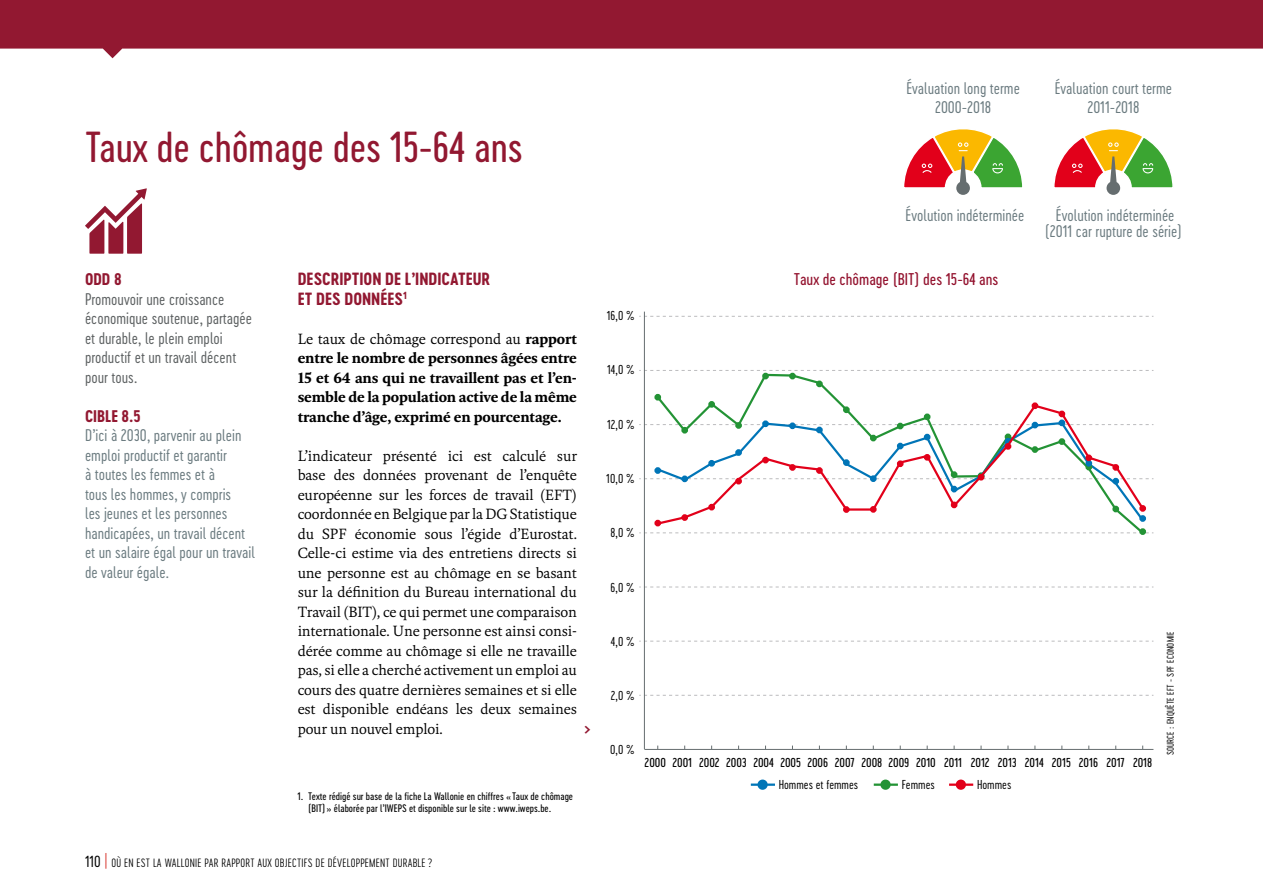
<style>
.page{position:relative;width:1263px;height:893px;background:#fff}
.page>*{position:absolute;margin:0;border:0;box-sizing:border-box;transform-origin:0 0}
.t1{font:40.5px "Cervo Neue Regular Neue";letter-spacing:-.005em;color:#921831}
.t2{font:16.5px/19.5px "Cervo Neue Bold Neue";color:#921831}
.t3{font:900 16.5px "Kievit Serif";color:#921831}
.t4{font:15.9px "Cervo Neue Regular Neue";color:#93122e}
.t5{font:15.75px/19.5px "Cervo Neue Light Neue";color:#6b7b80;text-align:center}
.t6{font:15.75px/19.5px "Cervo Neue Light Neue";color:#5d6162}
.t7{font:15.75px "Cervo Neue Bold Neue";color:#921831}
.t8{font:15px/19.5px "Kievit Serif";letter-spacing:-.01em;color:#000;text-align:justify}
.t9{font:700 15px/19.5px "Kievit Serif";letter-spacing:-.01em;color:#000;text-align:justify}
.t10{font:12.15px "Cervo Neue Regular Neue";letter-spacing:-.005em;color:#000}
.t11{font:12.15px "Cervo Neue Light Neue";color:#000}
.t12{font:11.25px "Cervo Neue Extra Light Neue";letter-spacing:.02em;color:#000}
.t13{font:10.2px/12.3px "Cervo Neue Regular Neue";color:#000}
.t14{font:9px "Cervo Neue Light Neue";letter-spacing:.02em;color:#000}
.s1{font-weight:400}
.s2{font-family:"Cervo Neue Light Neue";font-size:15px}
.s3{font-family:"Cervo Neue Light Neue";font-size:15px;color:#d4241b}
</style>
<div class="page">
<svg style="left:0;top:0;width:1263px;height:58px;fill:#921831"></svg>
<svg style="left:85px;top:188px;width:62px;height:66px"></svg>
<svg style="left:904px;top:129px;width:119px;height:66px"></svg>
<svg style="left:1054px;top:129px;width:119px;height:66px"></svg>
<svg style="left:639px;top:641px;width:514px;height:1px"></svg>
<svg style="left:639px;top:316px;width:514px;height:1px"></svg>
<svg style="left:639px;top:695px;width:514px;height:1px"></svg>
<svg style="left:639px;top:587px;width:514px;height:1px"></svg>
<hr style="left:644px;top:749px;width:509px;height:1px;background:#656d6f">
<svg style="left:751px;top:779px;width:24px;height:11px"></svg>
<svg style="left:874px;top:779px;width:24px;height:11px"></svg>
<svg style="left:949px;top:779px;width:24px;height:11px"></svg>
<div style="left:654px;top:394px;width:7px;height:7px;border:2px solid #239335;border-radius:50%"></div>
<svg style="left:639px;top:370px;width:514px;height:16px"></svg>
<div style="left:816px;top:381px;width:7px;height:6px;border:2px solid #239335;border-radius:50%"></div>
<div style="left:1139px;top:528px;width:7px;height:7px;border:2px solid #239335;border-radius:50%"></div>
<svg style="left:715px;top:492px;width:425px;height:10px"></svg>
<hr style="left:644px;top:312px;width:1px;height:437px;background:#656d6f">
<svg style="left:639px;top:502px;width:514px;height:32px"></svg>
<div style="left:1139px;top:505px;width:7px;height:7px;border:2px solid #e2001a;border-radius:50%"></div>
<svg style="left:639px;top:395px;width:514px;height:97px"></svg>
<div style="left:1085px;top:454px;width:7px;height:7px;border:2px solid #e2001a;border-radius:50%"></div>
<h1 class="t1" style="left:85px;top:121px;width:439px">Taux de chômage des 15-64 ans</h1>
<p class="t7" style="left:85px;top:268px;width:38px">ODD 8</p>
<p class="t6" style="left:85px;top:289px;width:168px">Promouvoir une croissance économique soutenue, partagée et durable, le plein emploi productif et un travail décent pour tous.</p>
<p class="t7" style="left:85px;top:405px;width:57px">CIBLE 8.5</p>
<p class="t5" style="left:85px;top:425px;width:171px;text-align:left">D’ici à 2030, parvenir au plein emploi productif et garantir<br>à toutes les femmes et à<br>tous les hommes, y compris<br>les jeunes et les personnes handicapées, un travail décent et un salaire égal pour un travail de valeur égale.</p>
<p class="t2" style="left:298px;top:269px;width:194px">DESCRIPTION DE L’INDICATEUR<br>ET DES DONNÉES<sup>1</sup></p>
<p class="t9" style="left:298px;top:328px;width:281px"><span class="s1">Le taux de chômage correspond au</span> rapport entre le nombre de personnes âgées entre 15 et 64 ans qui ne travaillent pas et l’en&shy;semble de la population active de la même tranche d’âge, exprimé en pourcentage.</p>
<p class="t8" style="left:298px;top:445px;width:281px">L’indicateur présenté ici est calculé sur base des données provenant de l’enquête européenne sur les forces de travail (EFT) coordonnée en Belgique par la DG Statistique du SPF économie sous l’égide d’Eurostat.<br>Celle-ci estime via des entretiens directs si une personne est au chômage en se basant sur la définition du Bureau international du Travail (BIT), ce qui permet une comparaison internationale. Une personne est ainsi consi&shy;dérée comme au chômage si elle ne travaille pas, si elle a cherché activement un emploi au cours des quatre dernières semaines et si elle est disponible endéans les deux semaines pour un nouvel emploi.</p>
<p class="t3" style="left:584px;top:717px;width:8px">&gt;</p>
<p class="t13" style="left:308px;top:790px;width:266px;text-indent:-11px">1. Texte rédigé sur base de la fiche La Wallonie en chiffres « Taux de chômage (BIT) » élaborée par l’IWEPS et disponible sur le site : www.iweps.be.</p>
<p class="t12" style="left:85px;top:855px;width:349px"><span class="s2">110</span> <span class="s3">|</span> OÙ EN EST LA WALLONIE PAR RAPPORT AUX OBJECTIFS DE DÉVELOPPEMENT DURABLE ?</p>
<p class="t5" style="left:906px;top:78px;width:115px;line-height:18.9px">Évaluation long terme<br>2000-2018</p>
<p class="t5" style="left:1055px;top:78px;width:119px;line-height:18.9px">Évaluation court terme<br>2011-2018</p>
<p class="t11" style="left:607px;top:308px;width:29px">16,0 %</p>
<p class="t11" style="left:607px;top:362px;width:29px">14,0 %</p>
<p class="t11" style="left:607px;top:416px;width:29px">12,0 %</p>
<p class="t11" style="left:606px;top:471px;width:30px">10,0 %</p>
<p class="t11" style="left:610px;top:525px;width:26px">8,0 %</p>
<p class="t5" style="left:905px;top:205px;width:120px">Évolution indéterminée</p>
<p class="t5" style="left:1045px;top:207px;width:139px;line-height:16.5px">Évolution indéterminée (2011 car rupture de série)</p>
<p class="t4" style="left:794px;top:269px;width:206px">Taux de chômage (BIT) des 15-64 ans</p>
<p class="t11" style="left:610px;top:579px;width:26px">6,0 %</p>
<p class="t11" style="left:611px;top:633px;width:25px">4,0 %</p>
<p class="t11" style="left:611px;top:688px;width:25px">2,0 %</p>
<p class="t11" style="left:610px;top:742px;width:26px">0,0 %</p>
<p class="t10" style="left:645px;top:754px;width:509px">2000 2001 2002 2003 2004 2005 2006 2007 2008 2009 2010 2011 2012 2013 2014 2015 2016 2017 2018</p>
<p class="t11" style="left:779px;top:777px;width:81px">Hommes et femmes</p>
<p class="t11" style="left:902px;top:777px;width:35px">Femmes</p>
<p class="t11" style="left:977px;top:777px;width:36px">Hommes</p>
<p class="t14" style="left:1165px;top:755px;width:125px;rotate:-90deg">SOURCE : ENQUÊTE EFT - SPF ECONOMIE</p>
</div>
